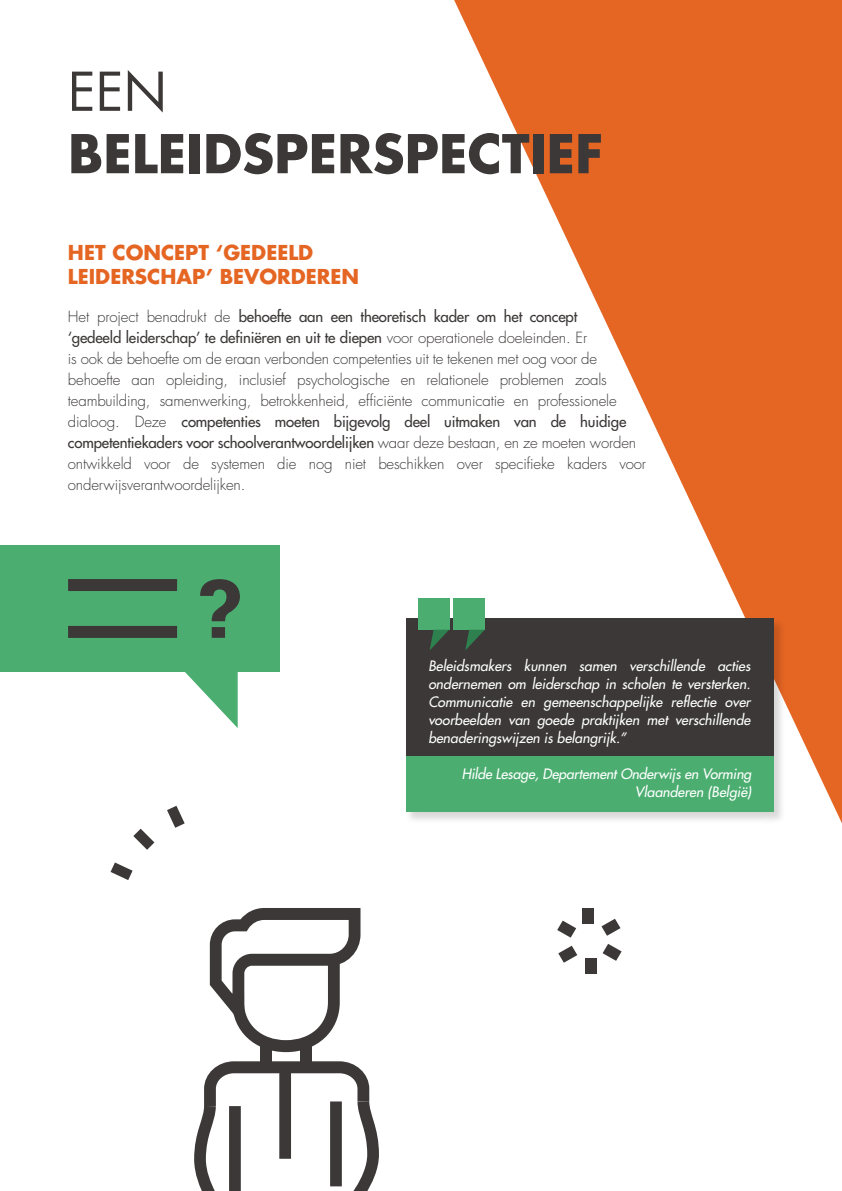
<style>
.page{position:relative;width:842px;height:1191px;background:#fff}
.page>*{position:absolute;margin:0;border:0;box-sizing:border-box;transform-origin:0 0}
.t1{font:700 52px "Futura X";color:#3b3837}
.t2{font:52px "Futura X";color:#3b3837}
.t3{font:700 20px/24px "Futura X";color:#e56523}
.t4{font:300 15px/21px "Futura X";letter-spacing:-.01em;color:#3b3837}
.t5{font:italic 500 14px/18px "Futura X";color:#fff;text-align:justify}
.s1{font-weight:500}
</style>
<div class="page">
<svg style="left:454px;top:0;width:388px;height:551px;fill:#e56523"></svg>
<img style="left:409px;top:551px;width:433px;height:272px">
<div style="left:406px;top:618px;width:368px;height:141px;background:#3b3837"></div>
<div style="left:406px;top:757px;width:368px;height:55px;background:#4bae70"></div>
<div style="left:418px;top:598px;width:31px;height:31px;background:#4bae70"></div>
<svg style="left:430px;top:629px;width:19px;height:21px"></svg>
<div style="left:454px;top:598px;width:31px;height:31px;background:#4bae70"></div>
<svg style="left:465px;top:629px;width:20px;height:21px"></svg>
<div style="left:0;top:545px;width:279px;height:126px;background:#4bae70"></div>
<svg style="left:185px;top:671px;width:53px;height:57px"></svg>
<div style="left:68px;top:579px;width:109px;height:12px;background:#3b3837"></div>
<div style="left:68px;top:626px;width:109px;height:12px;background:#3b3837"></div>
<svg style="left:200px;top:579px;width:40px;height:59px"></svg>
<div style="left:583px;top:908px;width:11px;height:15px;background:#3b3837"></div>
<svg style="left:557px;top:920px;width:19px;height:17px"></svg>
<svg style="left:558px;top:945px;width:19px;height:17px"></svg>
<div style="left:585px;top:958px;width:11px;height:15px;background:#3b3837"></div>
<svg style="left:603px;top:944px;width:19px;height:16px"></svg>
<svg style="left:601px;top:918px;width:19px;height:17px"></svg>
<div style="left:260px;top:1043px;width:12px;height:24px;background:#3b3837"></div>
<div style="left:300px;top:1043px;width:12px;height:24px;background:#3b3837"></div>
<svg style="left:210px;top:908px;width:150px;height:144px"></svg>
<svg style="left:194px;top:1061px;width:185px;height:130px"></svg>
<svg style="left:111px;top:862px;width:22px;height:18px"></svg>
<svg style="left:167px;top:805px;width:18px;height:22px"></svg>
<svg style="left:133px;top:828px;width:21px;height:21px"></svg>
<h1 class="t2" style="left:68px;top:58px;width:100px">EEN</h1>
<h1 class="t1" style="left:68px;top:119px;width:537px">BELEIDSPERSPECTIEF</h1>
<h2 class="t3" style="left:68px;top:240px;width:293px">HET CONCEPT ‘GEDEELD<br>LEIDERSCHAP’ BEVORDEREN</h2>
<p class="t4" style="left:68px;top:307px;width:579px">Het project benadrukt de <span class="s1">behoefte aan een theoretisch kader om het concept<br>‘gedeeld leiderschap’ te definiëren en uit te diepen</span> voor operationele doeleinden. Er<br>is ook de behoefte om de eraan verbonden competenties uit te tekenen met oog voor de behoefte aan opleiding, inclusief psychologische en relationele problemen zoals teambuilding, samenwerking, betrokkenheid, efficiënte communicatie en professionele dialoog. Deze <span class="s1">competenties moeten bijgevolg deel uitmaken van de huidige competentiekaders voor schoolverantwoordelijken</span> waar deze bestaan, en ze moeten worden ontwikkeld voor de systemen die nog niet beschikken over specifieke kaders voor onderwijsverantwoordelijken.</p>
<p class="t5" style="left:428px;top:657px;width:324px">Beleidsmakers kunnen samen verschillende acties ondernemen om leiderschap in scholen te versterken.<br>Communicatie en gemeenschappelijke reflectie over voorbeelden van goede praktijken met verschillende benaderingswijzen is belangrijk.”</p>
<p class="t5" style="left:462px;top:765px;width:291px;text-align:right">Hilde Lesage, Departement Onderwijs en Vorming<br>Vlaanderen (België)</p>
</div>
